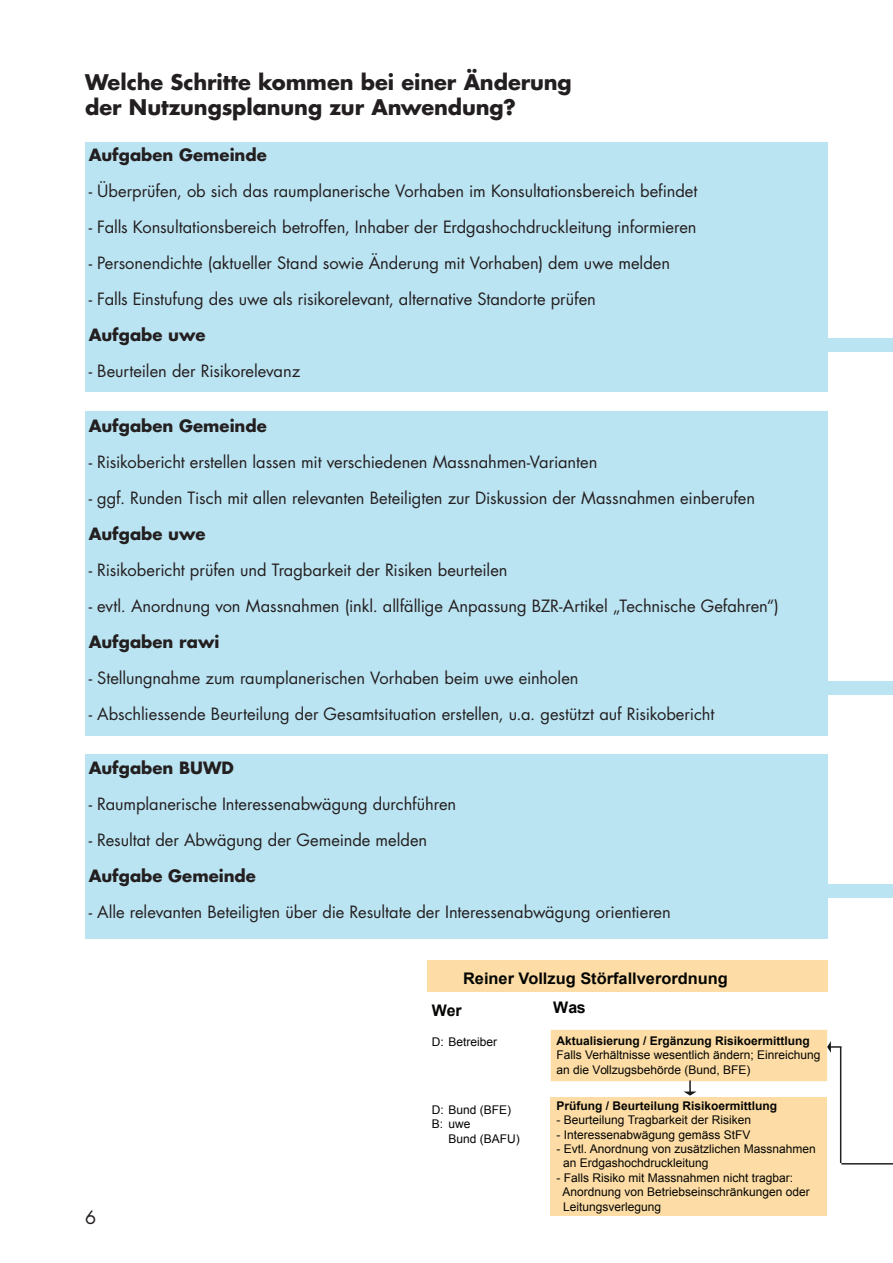
<style>
.page{position:relative;width:893px;height:1263px;background:#fff}
.page>*{position:absolute;margin:0;border:0;box-sizing:border-box;transform-origin:0 0}
.t1{font:700 21px/25.2px "Futura Luzern";letter-spacing:-.005em;color:#231f20}
.t2{font:18px "Futura Luzern";color:#231f20}
.t3{font:16.5px "Futura Luzern";letter-spacing:-.005em;color:#231f20}
.t4{font:700 16.5px "Futura Luzern";color:#231f20}
.t5{font:700 16.05px "Arial";color:#040503}
.t6{font:12px/14.4px "Arial";color:#040503}
.t7{font:700 12px "Arial";color:#040503}
</style>
<div class="page">
<div style="left:427px;top:961px;width:400px;height:31px;background:#fddda5"></div>
<div style="left:551px;top:1097px;width:276px;height:119px;background:#fddda5"></div>
<div style="left:85px;top:754px;width:742px;height:185px;background:#bbe4f2"></div>
<div style="left:85px;top:411px;width:742px;height:324px;background:#bbe4f2"></div>
<div style="left:85px;top:143px;width:742px;height:249px;background:#bbe4f2"></div>
<hr style="left:841px;top:1163px;width:52px;height:1px;background:#231f20">
<hr style="left:840px;top:1047px;width:1px;height:116px;background:#231f20">
<svg style="left:551px;top:1030px;width:290px;height:65px"></svg>
<div style="left:827px;top:338px;width:66px;height:13px;background:#bbe4f2"></div>
<div style="left:827px;top:681px;width:66px;height:13px;background:#bbe4f2"></div>
<div style="left:827px;top:884px;width:66px;height:14px;background:#bbe4f2"></div>
<p class="t1" style="left:85px;top:69px;width:488px">Welche Schritte kommen bei einer Änderung der Nutzungsplanung zur Anwendung?</p>
<p class="t4" style="left:89px;top:143px;width:180px">Aufgaben Gemeinde</p>
<p class="t3" style="left:89px;top:180px;width:610px">- Überprüfen, ob sich das raumplanerische Vorhaben im Konsultationsbereich befindet</p>
<p class="t3" style="left:89px;top:216px;width:609px">- Falls Konsultationsbereich betroffen, Inhaber der Erdgashochdruckleitung informieren</p>
<p class="t3" style="left:89px;top:252px;width:583px">- Personendichte (aktueller Stand sowie Änderung mit Vorhaben) dem uwe melden</p>
<p class="t3" style="left:89px;top:288px;width:509px">- Falls Einstufung des uwe als risikorelevant, alternative Standorte prüfen</p>
<p class="t4" style="left:89px;top:323px;width:118px">Aufgabe uwe</p>
<p class="t3" style="left:89px;top:360px;width:213px">- Beurteilen der Risikorelevanz</p>
<p class="t4" style="left:89px;top:415px;width:180px">Aufgaben Gemeinde</p>
<p class="t3" style="left:89px;top:451px;width:510px">- Risikobericht erstellen lassen mit verschiedenen Massnahmen-Varianten</p>
<p class="t3" style="left:89px;top:487px;width:668px">- ggf. Runden Tisch mit allen relevanten Beteiligten zur Diskussion der Massnahmen einberufen</p>
<p class="t4" style="left:89px;top:523px;width:118px">Aufgabe uwe</p>
<p class="t3" style="left:89px;top:559px;width:420px">- Risikobericht prüfen und Tragbarkeit der Risiken beurteilen</p>
<p class="t3" style="left:89px;top:595px;width:692px">- evtl. Anordnung von Massnahmen (inkl. allfällige Anpassung BZR-Artikel „Technische Gefahren“)</p>
<p class="t4" style="left:89px;top:631px;width:132px">Aufgaben rawi</p>
<p class="t3" style="left:89px;top:667px;width:491px">- Stellungnahme zum raumplanerischen Vorhaben beim uwe einholen</p>
<p class="t3" style="left:89px;top:703px;width:627px">- Abschliessende Beurteilung der Gesamtsituation erstellen, u.a. gestützt auf Risikobericht</p>
<p class="t4" style="left:89px;top:757px;width:147px">Aufgaben BUWD</p>
<p class="t3" style="left:89px;top:793px;width:369px">- Raumplanerische Interessenabwägung durchführen</p>
<p class="t3" style="left:89px;top:829px;width:340px">- Resultat der Abwägung der Gemeinde melden</p>
<p class="t4" style="left:89px;top:865px;width:169px">Aufgabe Gemeinde</p>
<p class="t3" style="left:89px;top:901px;width:584px">- Alle relevanten Beteiligten über die Resultate der Interessenabwägung orientieren</p>
<p class="t5" style="left:463px;top:967px;width:266px">Reiner Vollzug Störfallverordnung</p>
<p class="t2" style="left:85px;top:1206px;width:13px">6</p>
<p class="t5" style="left:432px;top:999px;width:31px">Wer</p>
<p class="t5" style="left:553px;top:996px;width:34px">Was</p>
<p class="t6" style="left:432px;top:1034px;width:67px">D: Betreiber</p>
<p class="t6" style="left:432px;top:1102px;width:81px">D: Bund (BFE)<br>B: uwe</p>
<p class="t6" style="left:448px;top:1131px;width:73px">Bund (BAFU)</p>
<p class="t7" style="left:556px;top:1032px;width:255px">Aktualisierung / Ergänzung Risikoermittlung</p>
<p class="t6" style="left:556px;top:1048px;width:265px">Falls Verhältnisse wesentlich ändern; Einreichung an die Vollzugsbehörde (Bund, BFE)</p>
<p class="t7" style="left:556px;top:1097px;width:222px">Prüfung / Beurteilung Risikoermittlung</p>
<p class="t6" style="left:556px;top:1113px;width:196px">- Beurteilung Tragbarkeit der Risiken</p>
<p class="t6" style="left:556px;top:1127px;width:195px">- Interessenabwägung gemäss StFV</p>
<p class="t6" style="left:563px;top:1141px;width:254px;text-indent:-7px">- Evtl. Anordnung von zusätzlichen Massnahmen an Erdgashochdruckleitung</p>
<p class="t6" style="left:562px;top:1170px;width:249px;text-indent:-6px">- Falls Risiko mit Massnahmen nicht tragbar:<br>Anordnung von Betriebseinschränkungen oder<br>Leitungsverlegung</p>
</div>
